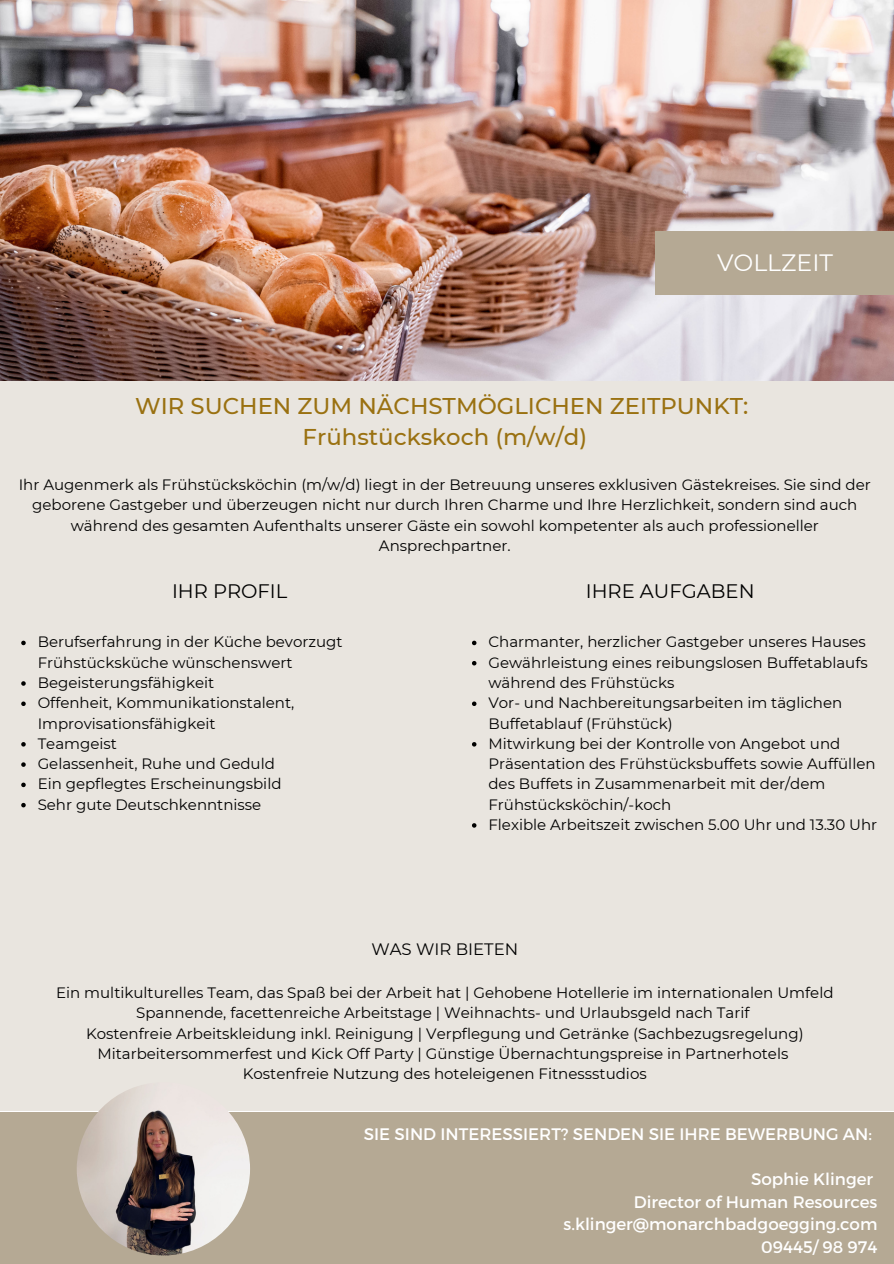
<style>
.page{position:relative;width:894px;height:1264px;background:#fff}
.page>*{position:absolute;margin:0;border:0;box-sizing:border-box;transform-origin:0 0}
.t1{font:23.55px "Montserrat";color:#fff}
.t2{font:500 22.8px/31.5px "Montserrat";color:#9a7111;text-align:center}
.t3{font:19.5px "Montserrat";color:#000}
.t4{font:16.65px/22.5px "Montserrat";color:#fff;text-align:right}
.t5{font:16.5px "Montserrat";color:#000}
.t6{font:15px/20.2px "Montserrat";color:#000;text-align:center}
</style>
<div class="page">
<div style="left:0;top:374px;width:893px;height:736px;background:#e9e5df"></div>
<img style="left:0;top:0;width:893px;height:380px">
<div style="left:655px;top:231px;width:238px;height:63px;background:#b5a994"></div>
<div style="left:0;top:1112px;width:893px;height:151px;background:#b5a994"></div>
<img style="left:77px;top:1082px;width:173px;height:173px;border-radius:50%">
<svg style="left:21px;top:640px;width:5px;height:5px"></svg>
<svg style="left:21px;top:681px;width:5px;height:4px"></svg>
<svg style="left:21px;top:701px;width:5px;height:5px"></svg>
<svg style="left:21px;top:742px;width:5px;height:4px"></svg>
<svg style="left:21px;top:762px;width:5px;height:4px"></svg>
<svg style="left:21px;top:782px;width:5px;height:5px"></svg>
<svg style="left:21px;top:803px;width:5px;height:4px"></svg>
<svg style="left:472px;top:640px;width:4px;height:5px"></svg>
<svg style="left:472px;top:661px;width:4px;height:4px"></svg>
<svg style="left:472px;top:701px;width:4px;height:5px"></svg>
<svg style="left:472px;top:742px;width:4px;height:4px"></svg>
<svg style="left:472px;top:823px;width:4px;height:4px"></svg>
<h1 class="t1" style="left:716px;top:248px;width:117px">VOLLZEIT</h1>
<h2 class="t2" style="left:135px;top:389px;width:614px">WIR SUCHEN ZUM NÄCHSTMÖGLICHEN ZEITPUNKT:<br>Frühstückskoch (m/w/d)</h2>
<p class="t6" style="left:19px;top:474px;width:853px">Ihr Augenmerk als Frühstücksköchin (m/w/d) liegt in der Betreuung unseres exklusiven Gästekreises. Sie sind der geborene Gastgeber und überzeugen nicht nur durch Ihren Charme und Ihre Herzlichkeit, sondern sind auch während des gesamten Aufenthalts unserer Gäste ein sowohl kompetenter als auch professioneller Ansprechpartner.</p>
<h3 class="t3" style="left:172px;top:579px;width:117px">IHR PROFIL</h3>
<p class="t6" style="left:38px;top:632px;width:306px;text-align:left">Berufserfahrung in der Küche bevorzugt<br>Frühstücksküche wünschenswert<br>Begeisterungsfähigkeit<br>Offenheit, Kommunikationstalent,<br>Improvisationsfähigkeit<br>Teamgeist<br>Gelassenheit, Ruhe und Geduld<br>Ein gepflegtes Erscheinungsbild<br>Sehr gute Deutschkenntnisse</p>
<h3 class="t3" style="left:585px;top:579px;width:170px">IHRE AUFGABEN</h3>
<p class="t6" style="left:488px;top:632px;width:390px;text-align:left">Charmanter, herzlicher Gastgeber unseres Hauses Gewährleistung eines reibungslosen Buffetablaufs während des Frühstücks<br>Vor- und Nachbereitungsarbeiten im täglichen Buffetablauf (Frühstück)<br>Mitwirkung bei der Kontrolle von Angebot und Präsentation des Frühstücksbuffets sowie Auffüllen des Buffets in Zusammenarbeit mit der/dem Frühstücksköchin/-koch<br>Flexible Arbeitszeit zwischen 5.00 Uhr und 13.30 Uhr</p>
<p class="t5" style="left:371px;top:939px;width:148px">WAS WIR BIETEN</p>
<p class="t6" style="left:56px;top:982px;width:778px">Ein multikulturelles Team, das Spaß bei der Arbeit hat | Gehobene Hotellerie im internationalen Umfeld Spannende, facettenreiche Arbeitstage | Weihnachts- und Urlaubsgeld nach Tarif<br>Kostenfreie Arbeitskleidung inkl. Reinigung | Verpflegung und Getränke (Sachbezugsregelung)<br>Mitarbeitersommerfest und Kick Off Party | Günstige Übernachtungspreise in Partnerhotels Kostenfreie Nutzung des hoteleigenen Fitnessstudios</p>
<p class="t4" style="left:364px;top:1121px;width:509px">SIE SIND INTERESSIERT? SENDEN SIE IHRE BEWERBUNG AN:</p>
<p class="t4" style="left:563px;top:1167px;width:315px">Sophie Klinger<br>Director of Human Resources s.klinger@monarchbadgoegging.com<br>09445/ 98 974</p>
</div>
